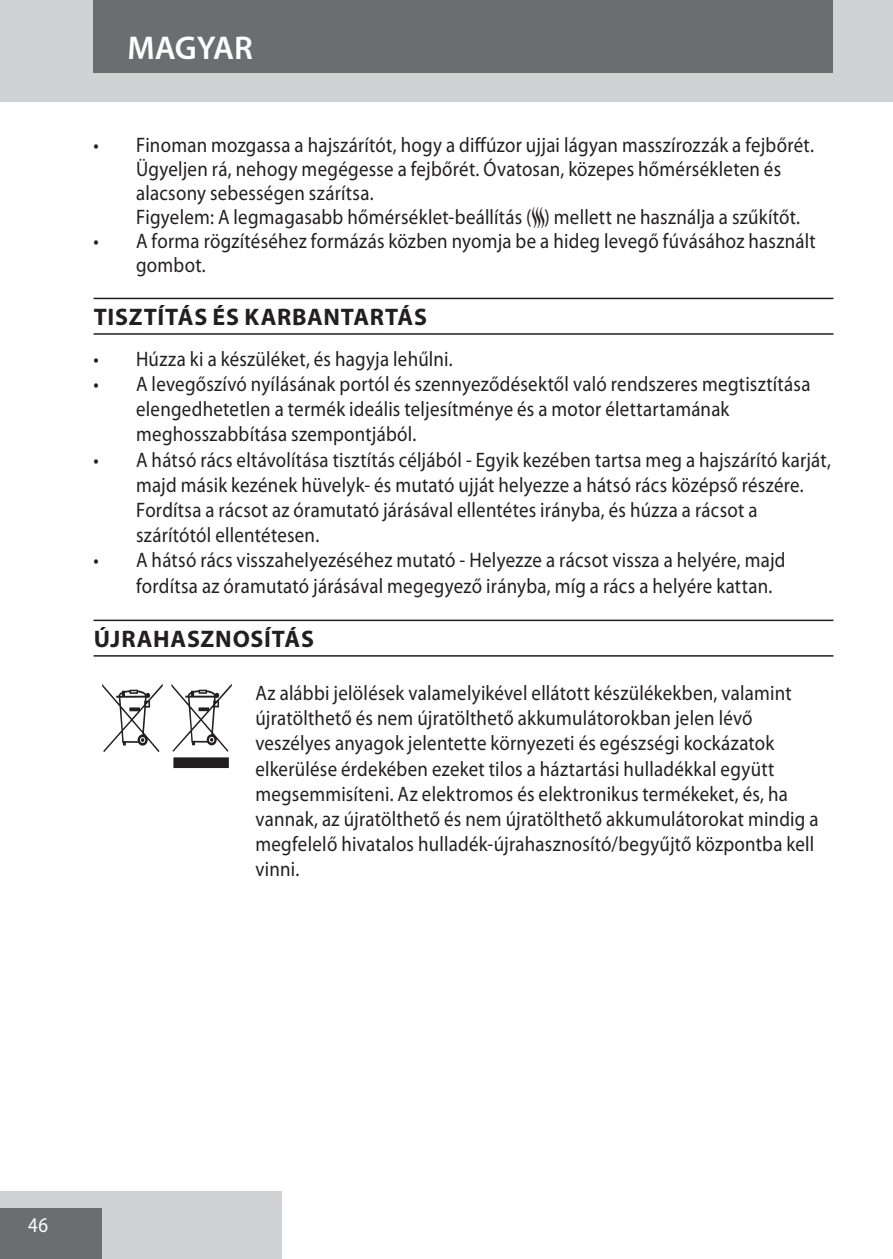
<style>
.page{position:relative;width:893px;height:1259px;background:#fff}
.page>*{position:absolute;margin:0;border:0;box-sizing:border-box;transform-origin:0 0}
.default{font:120px "Myriad Mine";color:#231f20;scale:.9 1}
.t1{font:600 33px "Myriad Pro";letter-spacing:-.005em;color:#fff}
.heading{font:700 24px "Myriad Pro";letter-spacing:.03em;color:#231f20}
.default-2{font:21px/25.2px "Myriad Pro";letter-spacing:.015em;color:#231f20;scale:.9 1}
.default_bullet{font:21px "Myriad Pro";letter-spacing:.015em;color:#231f20;scale:.9 1}
.t2{font:21px "Myriad Pro";color:#fff;scale:.9 1}
.s1{font-family:"Myriad Bitsn Bobs"}
</style>
<div class="page">
<div style="left:0;top:0;width:893px;height:102px;background:#d1d2d4"></div>
<div style="left:0;top:1191px;width:282px;height:68px;background:#d1d2d4"></div>
<div style="left:0;top:1208px;width:102px;height:51px;background:#6c6d70"></div>
<div style="left:94px;top:0;width:739px;height:73px;background:#6c6d70"></div>
<hr style="left:94px;top:298px;width:739px;height:1px;background:#231f20">
<hr style="left:94px;top:333px;width:739px;height:2px;background:#231f20">
<hr style="left:94px;top:619px;width:739px;height:2px;background:#231f20">
<hr style="left:94px;top:655px;width:739px;height:1px;background:#231f20">
<p class="t1" style="left:128px;top:27px;width:127px">MAGYAR</p>
<p class="default-2" style="left:136px;top:132px;width:755px;line-height:24px;text-indent:-43px">• Finoman mozgassa a hajszárítót, hogy a diffúzor ujjai lágyan masszírozzák a fejbőrét.<br>Ügyeljen rá, nehogy megégesse a fejbőrét. Óvatosan, közepes hőmérsékleten és alacsony sebességen szárítsa.</p>
<p class="default_bullet" style="left:136px;top:204px;width:739px">Figyelem: A legmagasabb hőmérséklet-beállítás (<span class="s1">P</span>) mellett ne használja a szűkítőt.</p>
<p class="default-2" style="left:136px;top:228px;width:756px;line-height:24px;text-indent:-43px">• A forma rögzítéséhez formázás közben nyomja be a hideg levegő fúvásához használt gombot.</p>
<p class="heading" style="left:94px;top:301px;width:335px">TISZTÍTÁS ÉS KARBANTARTÁS</p>
<p class="default-2" style="left:94px;top:346px;width:401px">• Húzza ki a készüléket, és hagyja lehűlni.</p>
<p class="default-2" style="left:136px;top:371px;width:751px;text-indent:-43px">• A levegőszívó nyílásának portól és szennyeződésektől való rendszeres megtisztítása elengedhetetlen a termék ideális teljesítménye és a motor élettartamának meghosszabbítása szempontjából.</p>
<p class="default-2" style="left:136px;top:446px;width:774px;text-indent:-43px">• A hátsó rács eltávolítása tisztítás céljából - Egyik kezében tartsa meg a hajszárító karját, majd másik kezének hüvelyk- és mutató ujját helyezze a hátsó rács középső részére.<br>Fordítsa a rácsot az óramutató járásával ellentétes irányba, és húzza a rácsot a szárítótól ellentétesen.</p>
<p class="default-2" style="left:136px;top:547px;width:723px;text-indent:-43px">• A hátsó rács visszahelyezéséhez mutató - Helyezze a rácsot vissza a helyére, majd fordítsa az óramutató járásával megegyező irányba, míg a rács a helyére kattan.</p>
<p class="heading" style="left:94px;top:623px;width:222px">ÚJRAHASZNOSÍTÁS</p>
<p class="default" style="left:102px;top:667px;width:151px">W</p>
<p class="default-2" style="left:255px;top:680px;width:627px">Az alábbi jelölések valamelyikével ellátott készülékekben, valamint újratölthető és nem újratölthető akkumulátorokban jelen lévő veszélyes anyagok jelentette környezeti és egészségi kockázatok elkerülése érdekében ezeket tilos a háztartási hulladékkal együtt megsemmisíteni. Az elektromos és elektronikus termékeket, és, ha vannak, az újratölthető és nem újratölthető akkumulátorokat mindig a megfelelő hivatalos hulladék-újrahasznosító/begyűjtő központba kell vinni.</p>
<p class="t2" style="left:28px;top:1212px;width:24px">46</p>
</div>
